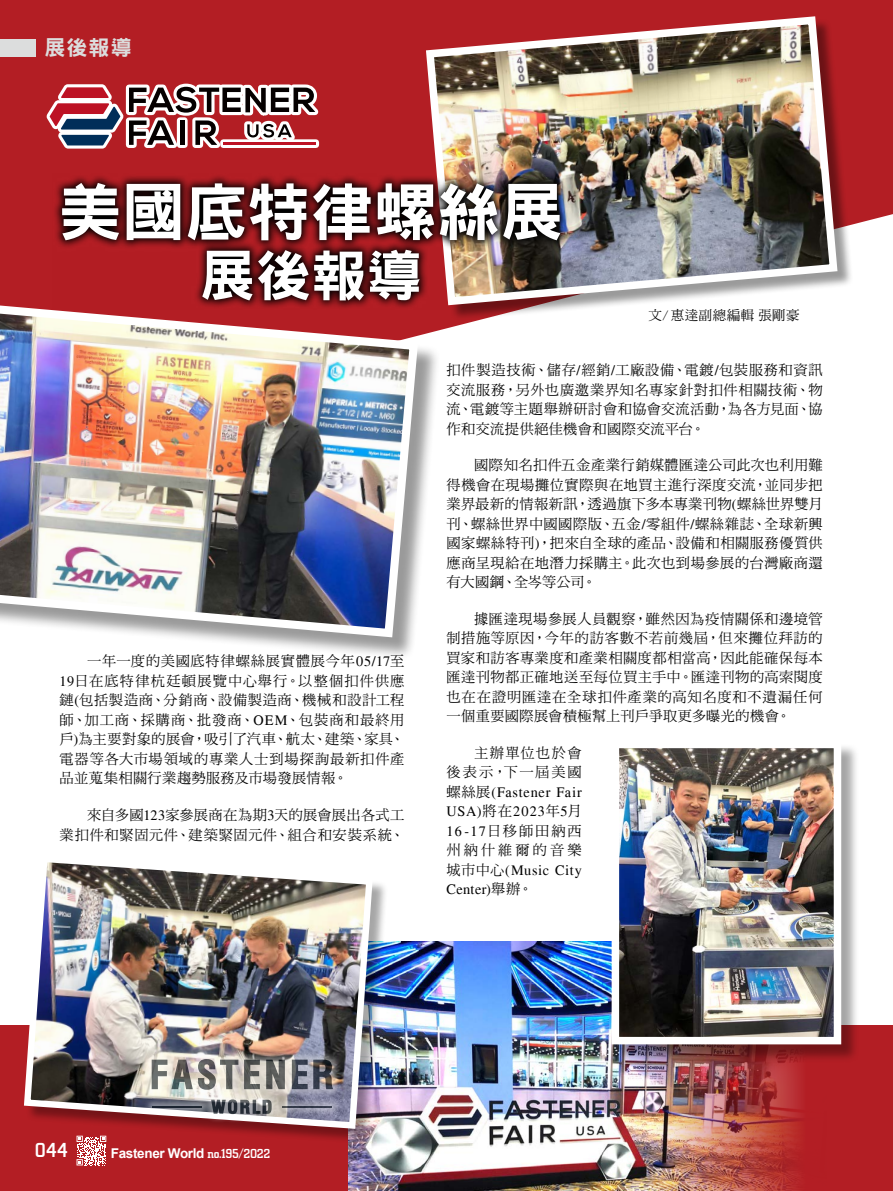
<style>
.page{position:relative;width:893px;height:1191px;background:#fff}
.page>*{position:absolute;margin:0;border:0;box-sizing:border-box;transform-origin:0 0}
.t1{font:63px "DF Hei Std W9";letter-spacing:.005em;color:#fff}
.t2{font:55.5px "DF Hei Std W9";color:#fff}
.t3{font:21px "DF Hei Std W9";color:#dcdddd}
.t4{font:500 21px "City D";color:#fff}
.t5{font:14.25px/19.5px "DF Ming Std W5";letter-spacing:.035em;color:#000;text-align:justify}
.t6{font:14.25px/19.5px "Times";letter-spacing:.045em;color:#000}
.t7{font:14.25px/19.5px "DF Ming Std W5";letter-spacing:.205em;color:#000}
.t8{font:14.25px/19.5px "DF Ming Std W5";letter-spacing:.11em;color:#000;text-align:right}
.t9{font:700 13.5px "Arial";letter-spacing:-.025em;color:#fff}
.t10{font:13.5px "DF Ming Std W5";letter-spacing:.035em;color:#000}
.s1{font-family:"Times New Roman";font-style:italic}
.s2{font-family:"Times"}
.s3{font-family:"DF Ming Std W5"}
.s4{font-family:"City D";font-weight:500}
</style>
<div class="page">
<div style="left:0;top:1025px;width:893px;height:166px;background:#b31e24"></div>
<img style="left:349px;top:942px;width:451px;height:249px">
<svg style="left:0;top:0;width:893px;height:330px;background:#b93238"></svg>
<svg style="left:887px;top:145px;width:6px;height:185px"></svg>
<svg style="left:41px;top:78px;width:280px;height:76px"></svg>
<div style="left:614px;top:743px;width:246px;height:320px;background:#000;opacity:.35"></div>
<img style="left:621px;top:749px;width:211px;height:286px">
<div style="left:612px;top:740px;width:229px;height:304px;border:8px solid #fff"></div>
<div style="left:26px;top:857px;width:362px;height:287px;background:#000;opacity:.35"></div>
<img style="left:24px;top:857px;width:352px;height:275px">
<div style="left:142px;top:1049px;width:200px;height:74px;background:#fff;opacity:.75"></div>
<svg style="left:152px;top:1059px;width:181px;height:55px;background:#9b9a9b"></svg>
<hr style="left:152px;top:1106px;width:50px;height:1px;background:#0c161e">
<hr style="left:282px;top:1106px;width:50px;height:1px;background:#0c161e">
<div style="left:0;top:40px;width:36px;height:17px;background:#dcdddd"></div>
<svg style="left:77px;top:1135px;width:29px;height:30px"></svg>
<div style="left:429px;top:19px;width:425px;height:302px;background:#000;opacity:.4"></div>
<img style="left:422px;top:12px;width:419px;height:297px">
<svg style="left:52px;top:173px;width:517px;height:137px;background:#521e1e"></svg>
<div style="left:0;top:307px;width:441px;height:353px;background:#000;opacity:.4"></div>
<img style="left:0;top:299px;width:422px;height:343px">
<h3 class="t3" style="left:45px;top:36px;width:89px">展後報導</h3>
<h1 class="t1" style="left:59px;top:178px;width:506px">美國底特律螺絲展</h1>
<h2 class="t2" style="left:200px;top:245px;width:224px">展後報導</h2>
<p class="t10" style="left:649px;top:308px;width:153px">文<span class="s1">/</span> 惠達副總編輯張剛豪</p>
<p class="t5" style="left:60px;top:651px;width:346px;text-indent:28px">一年一度的美國底特律螺絲展實體展今年<span class="s2">05/17</span>至<span class="s2">19</span>日在底特律杭廷頓展覽中心舉行。以整個扣件供應鏈<span class="s2">(</span>包括製造商、分銷商、設備製造商、機械和設計工程師、加工商、採購商、批發商、<span class="s2">OEM</span>、包裝商和最終用戶<span class="s2">)</span>為主要對象的展會，吸引了汽車、航太、建築、家具、電器等各大市場領域的專業人士到場探詢最新扣件產品並蒐集相關行業趨勢服務及市場發展情報。</p>
<p class="t5" style="left:60px;top:805px;width:346px;text-align:right">來自多國<span class="s2">123</span>家參展商在為期<span class="s2">3</span>天的展會展出各式工<br>業扣件和緊固元件、建築緊固元件、組合和安裝系統、</p>
<p class="t5" style="left:446px;top:360px;width:378px">扣件製造技術、儲存<span class="s2">/</span>經銷<span class="s2">/</span>工廠設備、電鍍<span class="s2">/</span>包裝服務和資訊交流服務，另外也廣邀業界知名專家針對扣件相關技術、物流、電鍍等主題舉辦研討會和協會交流活動，為各方見面、協作和交流提供絕佳機會和國際交流平台。</p>
<p class="t5" style="left:446px;top:455px;width:378px;text-indent:28px">國際知名扣件五金產業行銷媒體匯達公司此次也利用難得機會在現場攤位實際與在地買主進行深度交流，並同步把業界最新的情報新訊，透過旗下多本專業刊物<span class="s2">(</span>螺絲世界雙月刊、螺絲世界中國國際版、五金<span class="s2">/</span>零組件<span class="s2">/</span>螺絲雜誌、全球新興國家螺絲特刊<span class="s2">)</span>，把來自全球的產品、設備和相關服務優質供應商呈現給在地潛力採購主。此次也到場參展的台灣廠商還有大國鋼、全岑等公司。</p>
<p class="t5" style="left:446px;top:608px;width:378px;text-indent:28px">據匯達現場參展人員觀察，雖然因為疫情關係和邊境管制措施等原因，今年的訪客數不若前幾屆，但來攤位拜訪的買家和訪客專業度和產業相關度都相當高，因此能確保每本匯達刊物都正確地送至每位買主手中。匯達刊物的高索閱度也在在證明匯達在全球扣件產業的高知名度和不遺漏任何一個重要國際展會積極幫上刊戶爭取更多曝光的機會。</p>
<p class="t8" style="left:446px;top:742px;width:137px">主辦單位也於會<br>後表示，下一屆美國</p>
<p class="t6" style="left:446px;top:782px;width:137px"><span class="s3">螺絲展</span>(Fastener Fair<br>USA)<span class="s3">將在</span>2023<span class="s3">年</span>5<span class="s3">月</span></p>
<p class="t7" style="left:446px;top:820px;width:137px"><span class="s2">16-17</span>日移師田納西州納什維爾的音樂</p>
<p class="t6" style="left:446px;top:860px;width:137px"><span class="s3">城市中心</span>(Music City<br>Center)<span class="s3">舉辦。</span></p>
<h3 class="t4" style="left:35px;top:1138px;width:35px">044</h3>
<p class="t9" style="left:111px;top:1144px;width:161px">Fastener World <span class="s4">no.195/2022</span></p>
</div>
